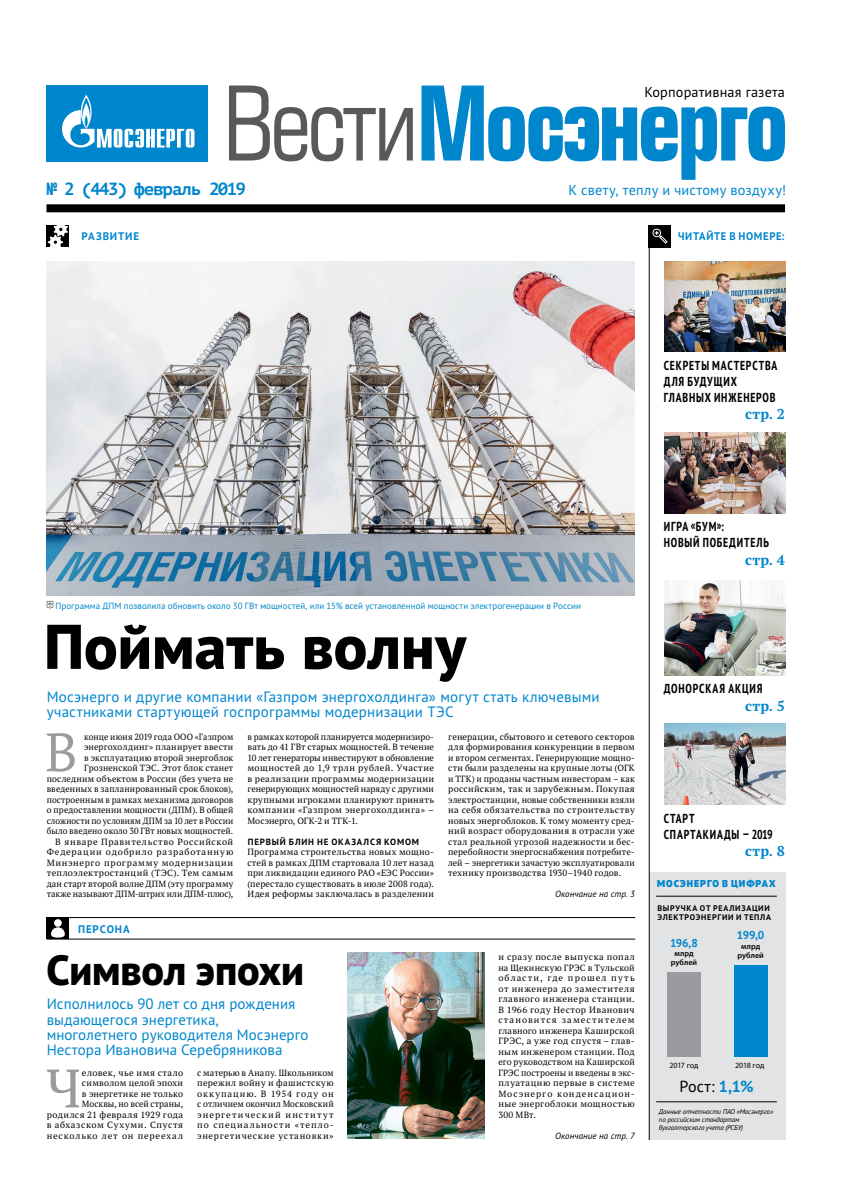
<style>
.page{position:relative;width:842px;height:1191px;background:#fff}
.page>*{position:absolute;margin:0;border:0;box-sizing:border-box;transform-origin:0 0}
.t1{font:800 63px "PT Sans Pro";color:#000}
.t2{font:54px "PT Serif Pro";color:#999b9e}
.t3{font:800 42.2px "PT Sans Pro";letter-spacing:-.005em;color:#000}
.t4{font:700 17.5px "PT Mono";letter-spacing:-.06em;color:#0086cc}
.t5{font:16px "PT Sans Pro";color:#000}
.t6{font:15px/15px "PT Sans Pro";letter-spacing:.01em;color:#0086cc}
.t7{font:14.3px "PT Sans Pro";letter-spacing:.02em;color:#0086cc}
.t8{font:700 14.3px "PT Serif Pro";letter-spacing:.02em;color:#0086cc}
.t9{font:14.3px "PT Sans Pro";letter-spacing:.01em;color:#000}
.t10{font:700 condensed 13px/16px "PT Sans Pro";letter-spacing:.07em;color:#000;scale:.9 1}
.t11{font:700 11.4px "PT Sans Pro";letter-spacing:-.035em;color:#0086cc}
.t12{font:700 11px "PT Sans Pro";letter-spacing:.07em;color:#0086cc}
.t13{font:900 10px "PT Sans Pro";letter-spacing:.09em;color:#0086cc}
.t14{font:9px/10.5px "PT Serif Pro";letter-spacing:.025em;color:#000;text-align:justify}
.t15{font:9px/10.5px "PT Serif Pro";letter-spacing:.025em;color:#000;text-align:right;scale:.95 1}
.t16{font:9px/10.5px "PT Serif Pro";letter-spacing:.06em;color:#000}
.t17{font:9px "PT Sans Pro";letter-spacing:.005em;color:#0086cc}
.t18{font:italic 9px "PT Sans Pro";letter-spacing:.005em;color:#000}
.t19{font:700 9px "PT Sans Pro";letter-spacing:.09em;color:#000}
.t20{font:700 8.1px/9px "PT Sans Pro";letter-spacing:.085em;color:#000}
.t21{font:600 8px/9.1px "Myriad Pro";letter-spacing:.01em;color:#000;text-align:center}
.t22{font:8px "Myriad Pro";letter-spacing:-.005em;color:#000}
.t23{font:italic 7px/8px "PT Sans Pro";letter-spacing:-.02em;color:#000}
.s1{font-weight:700;color:#0086cc}
</style>
<div class="page">
<div style="left:47px;top:225px;width:22px;height:22px;background:#000"></div>
<div style="left:649px;top:872px;width:136px;height:268px;background:#e2e3e4"></div>
<div style="left:47px;top:204px;width:738px;height:8px;background:#000"></div>
<svg style="left:229px;top:85px;width:184px;height:76px"></svg>
<svg style="left:421px;top:85px;width:364px;height:95px"></svg>
<div style="left:47px;top:85px;width:161px;height:77px;background:#0086cc"></div>
<svg style="left:62px;top:95px;width:132px;height:52px"></svg>
<div style="left:649px;top:225px;width:22px;height:22px;background:#000"></div>
<svg style="left:652px;top:229px;width:16px;height:15px"></svg>
<hr style="left:649px;top:225px;width:1px;height:915px;background:#000">
<svg style="left:47px;top:601px;width:6px;height:8px"></svg>
<img style="left:47px;top:261px;width:588px;height:335px">
<img style="left:664px;top:261px;width:121px;height:90px">
<img style="left:664px;top:432px;width:121px;height:81px">
<img style="left:664px;top:581px;width:121px;height:94px">
<img style="left:664px;top:724px;width:121px;height:81px">
<hr style="left:656px;top:896px;width:121px;height:1px;background:#000">
<svg style="left:48px;top:225px;width:20px;height:22px"></svg>
<img style="left:348px;top:952px;width:136px;height:186px">
<hr style="left:47px;top:939px;width:588px;height:1px;background:#000">
<hr style="left:47px;top:917px;width:588px;height:1px;background:#000">
<div style="left:47px;top:917px;width:22px;height:22px;background:#000"></div>
<div style="left:54px;top:919px;width:8px;height:7px;background:#fff;border-radius:50%"></div>
<svg style="left:51px;top:927px;width:14px;height:10px"></svg>
<hr style="left:656px;top:1101px;width:121px;height:1px;background:#000">
<div style="left:667px;top:972px;width:34px;height:84px;background:#999b9e"></div>
<div style="left:734px;top:965px;width:33px;height:91px;background:#0086cc"></div>
<h3 class="t9" style="left:645px;top:82px;width:142px">Корпоративная газета</h3>
<h3 class="t4" style="left:47px;top:178px;width:201px">№ 2 (443) февраль 2019</h3>
<h3 class="t7" style="left:568px;top:180px;width:219px">К свету, теплу и чистому воздуху!</h3>
<p class="t12" style="left:82px;top:228px;width:59px">РАЗВИТИЕ</p>
<p class="t12" style="left:678px;top:228px;width:108px">ЧИТАЙТЕ В НОМЕРЕ:</p>
<h3 class="t10" style="left:664px;top:357px;width:128px">СЕКРЕТЫ МАСТЕРСТВА<br>ДЛЯ БУДУЩИХ<br>ГЛАВНЫХ ИНЖЕНЕРОВ</h3>
<h3 class="t8" style="left:745px;top:405px;width:41px">стр. 2</h3>
<p class="t17" style="left:55px;top:600px;width:527px">Программа ДПМ позволила обновить около 30 ГВт мощностей, или 15% всей установленной мощности электрогенерации в России</p>
<h1 class="t1" style="left:44px;top:605px;width:423px">Поймать волну</h1>
<h3 class="t6" style="left:47px;top:688px;width:554px">Мосэнерго и другие компании «Газпром энергохолдинга» могут стать ключевыми участниками стартующей госпрограммы модернизации ТЭС</h3>
<h2 class="t2" style="left:45px;top:716px;width:34px">В</h2>
<p class="t15" style="left:47px;top:731px;width:198px">конце июня 2019 года ООО «Газпром энергохолдинг» планирует ввести<br>в эксплуатацию второй энергоблок Грозненской ТЭС. Этот блок станет последним объектом в России (без учета не введенных в запланированный срок блоков), построенным в рамках механизма договоров о предоставлении мощности (ДПМ). В общей сложности по условиям ДПМ за 10 лет в России было введено около 30 ГВт новых мощностей.<br>В январе Правительство Российской Федерации одобрило разработанную Минэнерго программу модернизации теплоэлектростанций (ТЭС). Тем самым дан старт второй волне ДПМ (эту программу также называют ДПМ-штрих или ДПМ-плюс),</p>
<p class="t14" style="left:247px;top:731px;width:188px">в рамках которой планируется модернизиро&shy;вать до 41 ГВт старых мощностей. В течение 10 лет генераторы инвестируют в обновление мощностей до 1,9 трлн рублей. Участие в реализации программы модернизации генерирующих мощностей наряду с другими крупными игроками планируют принять компании «Газпром энергохолдинга» – Мосэнерго, ОГК‑2 и ТГК‑1.</p>
<p class="t19" style="left:248px;top:835px;width:173px">ПЕРВЫЙ БЛИН НЕ ОКАЗАЛСЯ КОМОМ</p>
<p class="t14" style="left:247px;top:846px;width:188px">Программа строительства новых мощно&shy;стей в рамках ДПМ стартовала 10 лет назад при ликвидации единого РАО «ЕЭС России» (перестало существовать в июле 2008 года).<br>Идея реформы заключалась в разделении</p>
<p class="t12" style="left:78px;top:921px;width:53px">ПЕРСОНА</p>
<h3 class="t3" style="left:47px;top:942px;width:259px">Символ эпохи</h3>
<h3 class="t6" style="left:47px;top:996px;width:263px">Исполнилось 90 лет со дня рождения выдающегося энергетика, многолетнего руководителя Мосэнерго Нестора Ивановича Серебряникова</h3>
<p class="t14" style="left:47px;top:1067px;width:138px;text-align:right">еловек, чье имя стало символом целой эпохи<br>в энергетике не только<br>Москвы, но всей страны, родился 21 февраля 1929 года в абхазском Сухуми. Спустя несколько лет он переехал</p>
<p class="t16" style="left:197px;top:1067px;width:138px">с матерью в Анапу. Школьником пережил войну и фашистскую оккупацию. В 1954 году он с отличием окончил Московский энергетический институт по специальности «тепло&shy;энергетические установки»</p>
<h2 class="t2" style="left:46px;top:1052px;width:36px">Ч</h2>
<p class="t14" style="left:448px;top:731px;width:188px">генерации, сбытового и сетевого секторов для формирования конкуренции в первом и втором сегментах. Генерирующие мощно&shy;сти были разделены на крупные лоты (ОГК и ТГК) и проданы частным инвесторам – как российским, так и зарубежным. Покупая электростанции, новые собственники взяли на себя обязательства по строительству новых энергоблоков. К тому моменту сред&shy;ний возраст оборудования в отрасли уже стал реальной угрозой надежности и бес&shy;перебойности энергоснабжения потребите&shy;лей – энергетики зачастую эксплуатировали технику производства 1930–1940 годов.</p>
<p class="t18" style="left:555px;top:888px;width:81px">Окончание на стр. 3</p>
<p class="t14" style="left:498px;top:951px;width:138px">и сразу после выпуска попал на Щекинскую ГРЭС в Тульской области, где прошел путь от инженера до заместителя главного инженера станции.<br>В 1966 году Нестор Иванович становится заместителем главного инженера Каширской ГРЭС, а уже год спустя – глав&shy;ным инженером станции. Под его руководством на Каширской ГРЭС построены и введены в экс&shy;плуатацию первые в системе Мосэнерго конденсацион&shy;ные энергоблоки мощностью 300 МВт.</p>
<p class="t18" style="left:555px;top:1129px;width:81px">Окончание на стр. 7</p>
<h3 class="t10" style="left:664px;top:518px;width:118px">ИГРА «БУМ»:<br>НОВЫЙ ПОБЕДИТЕЛЬ</h3>
<h3 class="t8" style="left:745px;top:550px;width:41px">cтр. 4</h3>
<h3 class="t10" style="left:664px;top:680px;width:111px">ДОНОРСКАЯ АКЦИЯ</h3>
<h3 class="t8" style="left:745px;top:696px;width:41px">стр. 5</h3>
<h3 class="t10" style="left:664px;top:810px;width:123px">СТАРТ<br>СПАРТАКИАДЫ – 2019</h3>
<h3 class="t8" style="left:745px;top:842px;width:41px">стр. 8</h3>
<p class="t13" style="left:657px;top:876px;width:120px">МОСЭНЕРГО В ЦИФРАХ</p>
<p class="t20" style="left:657px;top:903px;width:115px">ВЫРУЧКА ОТ РЕАЛИЗАЦИИ<br>ЭЛЕКТРОЭНЕРГИИ И ТЕПЛА</p>
<p class="t11" style="left:670px;top:935px;width:29px">196,8</p>
<p class="t21" style="left:671px;top:948px;width:28px">млрд рублей</p>
<p class="t11" style="left:737px;top:928px;width:29px">199,0</p>
<p class="t21" style="left:737px;top:941px;width:28px">млрд рублей</p>
<p class="t22" style="left:669px;top:1060px;width:31px">2017 год</p>
<p class="t22" style="left:735px;top:1060px;width:31px">2018 год</p>
<h3 class="t5" style="left:679px;top:1076px;width:76px">Рост: <span class="s1">1,1%</span></h3>
<p class="t23" style="left:659px;top:1107px;width:116px">Данные отчетности ПАО «Мосэнерго» по российским стандартам бухгалтерского учета (РСБУ)</p>
</div>
